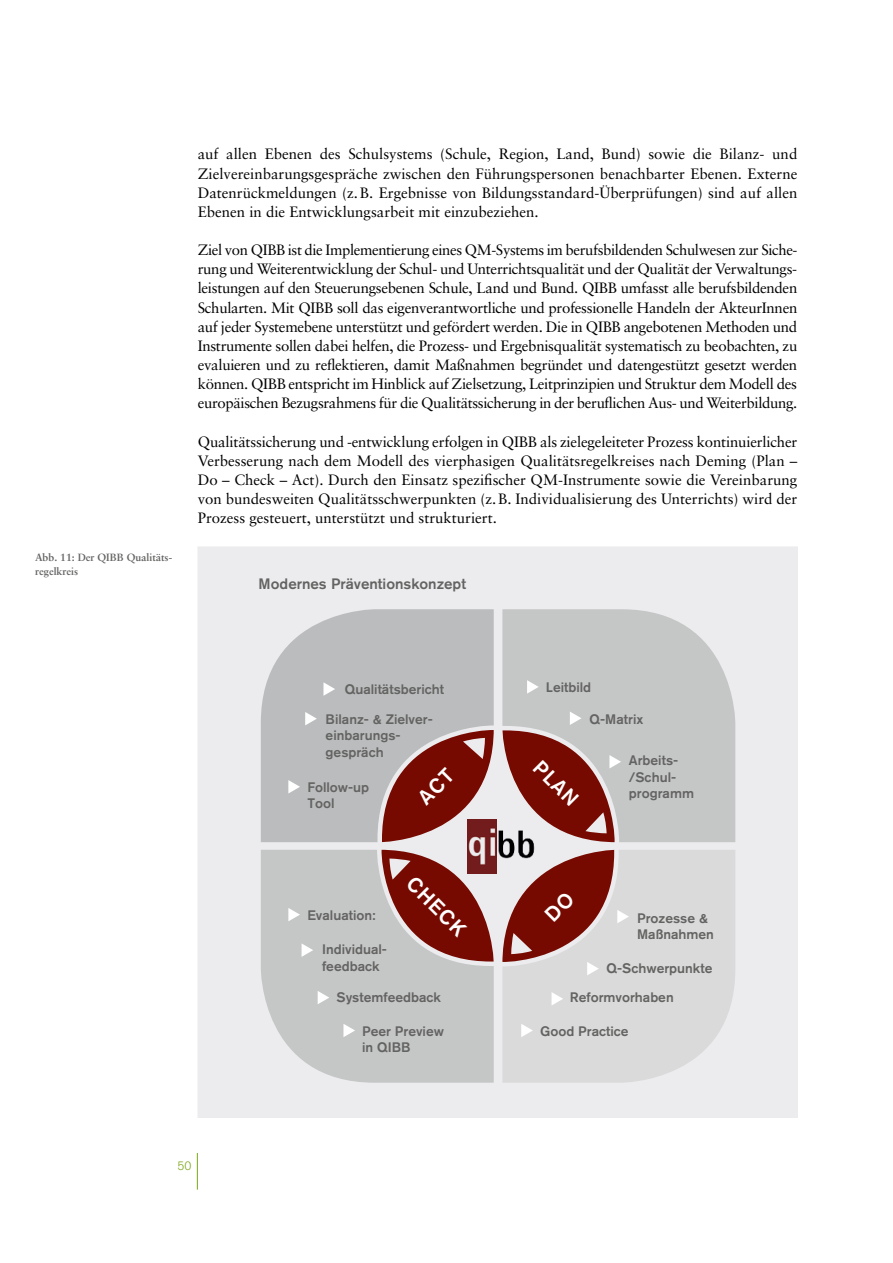
<style>
.page{position:relative;width:893px;height:1263px;background:#fff}
.page>*{position:absolute;margin:0;border:0;box-sizing:border-box;transform-origin:0 0}
.t1{font:500 20.55px "Akzidenz Grotesk Pro";color:#fff}
.Lauftext{font:15px/19.2px "Sabon LT Pro";color:#000;text-align:justify}
.t2{font:500 15px "Akzidenz Grotesk Pro";color:#636362}
.t3{font:500 13.65px/16.5px "Akzidenz Grotesk Pro";color:#636362}
.t4{font:300 12px "Akzidenz Grotesk Pro";color:#7da519}
.t5{font:700 10.5px/13.5px "Sabon LT Pro";color:#636362}
</style>
<div class="page">
<hr style="left:197px;top:1153px;width:1px;height:36px;background:#7da519">
<div style="left:198px;top:547px;width:599px;height:570px;background:#ececef"></div>
<svg style="left:256px;top:605px;width:242px;height:240px;fill:#bbbcbd"></svg>
<svg style="left:498px;top:605px;width:242px;height:240px;fill:#c5c6c6"></svg>
<svg style="left:498px;top:845px;width:242px;height:242px;fill:#dadada"></svg>
<svg style="left:256px;top:845px;width:242px;height:242px;fill:#c5c6c6"></svg>
<svg style="left:377px;top:850px;width:117px;height:116px"></svg>
<svg style="left:323px;top:682px;width:12px;height:14px"></svg>
<svg style="left:527px;top:680px;width:12px;height:14px"></svg>
<svg style="left:502px;top:711px;width:119px;height:131px"></svg>
<svg style="left:305px;top:712px;width:12px;height:13px"></svg>
<svg style="left:288px;top:780px;width:12px;height:13px"></svg>
<svg style="left:288px;top:908px;width:12px;height:13px"></svg>
<svg style="left:302px;top:943px;width:11px;height:14px"></svg>
<svg style="left:318px;top:991px;width:11px;height:13px"></svg>
<svg style="left:343px;top:1024px;width:12px;height:13px"></svg>
<svg style="left:521px;top:1024px;width:12px;height:13px"></svg>
<svg style="left:551px;top:992px;width:12px;height:13px"></svg>
<img style="left:467px;top:819px;width:29px;height:54px">
<img style="left:498px;top:819px;width:38px;height:57px">
<svg style="left:377px;top:725px;width:117px;height:117px"></svg>
<svg style="left:502px;top:850px;width:127px;height:125px"></svg>
<p class="t5" style="left:35px;top:551px;width:139px">Abb. 11: Der QIBB Qualitäts&shy;regelkreis</p>
<p class="Lauftext" style="left:198px;top:144px;width:601px">auf allen Ebenen des Schulsystems (Schule, Region, Land, Bund) sowie die Bilanz- und Zielvereinbarungsgespräche zwischen den Führungspersonen benachbarter Ebenen. Externe Datenrückmeldungen (z.B. Ergebnisse von Bildungsstandard-Überprüfungen) sind auf allen Ebenen in die Entwicklungsarbeit mit einzubeziehen.</p>
<p class="Lauftext" style="left:198px;top:240px;width:601px">Ziel von QIBB ist die Implementierung eines QM-Systems im berufsbildenden Schulwesen zur Siche&shy;rung und Weiterentwicklung der Schul- und Unterrichtsqualität und der Qualität der Verwaltungs&shy;leistungen auf den Steuerungsebenen Schule, Land und Bund. QIBB umfasst alle berufsbildenden Schularten. Mit QIBB soll das eigenverantwortliche und professionelle Handeln der AkteurInnen auf jeder Systemebene unterstützt und gefördert werden. Die in QIBB angebotenen Methoden und Instrumente sollen dabei helfen, die Prozess- und Ergebnisqualität systematisch zu beobachten, zu evaluieren und zu reflektieren, damit Maßnahmen begründet und datengestützt gesetzt werden können. QIBB entspricht im Hinblick auf Zielsetzung, Leitprinzipien und Struktur dem Modell des europäischen Bezugsrahmens für die Qualitätssicherung in der beruflichen Aus- und Weiterbildung.</p>
<p class="Lauftext" style="left:198px;top:431px;width:601px">Qualitätssicherung und -entwicklung erfolgen in QIBB als zielegeleiteter Prozess kontinuierlicher Verbesserung nach dem Modell des vierphasigen Qualitätsregelkreises nach Deming (Plan – Do – Check – Act). Durch den Einsatz spezifischer QM-Instrumente sowie die Vereinbarung von bundesweiten Qualitätsschwerpunkten (z.B. Individualisierung des Unterrichts) wird der Prozess gesteuert, unterstützt und strukturiert.</p>
<p class="t2" style="left:259px;top:574px;width:209px">Modernes Präventionskonzept</p>
<p class="t3" style="left:345px;top:681px;width:101px">Qualitätsbericht</p>
<p class="t3" style="left:546px;top:679px;width:47px">Leitbild</p>
<p class="t3" style="left:590px;top:710px;width:55px">Q-Matrix</p>
<p class="t3" style="left:326px;top:711px;width:109px">Bilanz- &amp; Zielver&shy;einbarungs&shy;gespräch</p>
<p class="t3" style="left:629px;top:752px;width:67px">Arbeits-/Schul&shy;programm</p>
<p class="t1" style="left:546px;top:754px;width:52px;rotate:45deg">PLAN</p>
<p class="t3" style="left:307px;top:778px;width:63px">Follow-up<br>Tool</p>
<p class="t1" style="left:420px;top:870px;width:72px;rotate:45deg">CHECK</p>
<p class="t3" style="left:307px;top:906px;width:70px">Evaluation:</p>
<p class="t3" style="left:637px;top:909px;width:78px">Prozesse &amp;<br>Maßnahmen</p>
<p class="t3" style="left:322px;top:941px;width:67px">Individual&shy;feedback</p>
<p class="t3" style="left:337px;top:989px;width:106px">Systemfeedback</p>
<p class="t3" style="left:362px;top:1022px;width:83px">Peer Preview in QIBB</p>
<p class="t3" style="left:570px;top:953px;width:144px;line-height:29px;text-indent:37px">Q-Schwerpunkte<br>Reformvorhaben</p>
<p class="t3" style="left:540px;top:1022px;width:90px">Good Practice</p>
<p class="t4" style="left:177px;top:1158px;width:15px">50</p>
</div>
